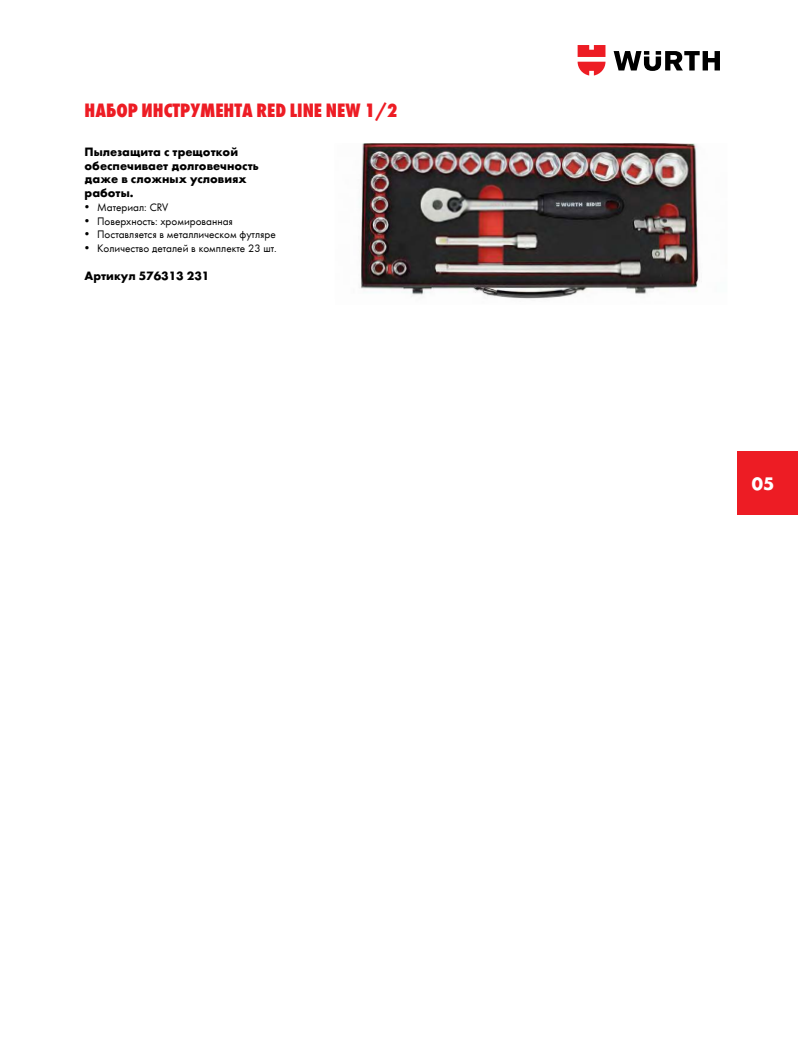
<style>
.page{position:relative;width:798px;height:1053px;background:#fff}
.page>*{position:absolute;margin:0;border:0;box-sizing:border-box;transform-origin:0 0}
.t1{font:20px "Wuerth Extra Bold Cond Caps";color:#ed1c24}
.t2{font:700 18.75px "Wuerth";color:#fff}
.t3{font:700 12.5px/13.8px "Wuerth";color:#000}
.t4{font:11.25px "Wuerth";color:#000}
</style>
<div class="page">
<img style="left:360px;top:143px;width:340px;height:156px">
<svg style="left:613px;top:51px;width:106px;height:20px"></svg>
<svg style="left:577px;top:45px;width:28px;height:30px"></svg>
<div style="left:737px;top:450px;width:60px;height:64px;background:#ed1c24"></div>
<h1 class="t1" style="left:85px;top:96px;width:314px">НАБОР ИНСТРУМЕНТА RED LINE NEW 1/2</h1>
<p class="t3" style="left:85px;top:144px;width:175px">Пылезащита с трещоткой обеспечивает долговечность даже в сложных условиях работы.</p>
<p class="t4" style="left:85px;top:199px;width:85px">• Материал: CRV</p>
<p class="t4" style="left:85px;top:213px;width:150px">• Поверхность: хромированная</p>
<p class="t4" style="left:85px;top:227px;width:193px">• Поставляется в металлическом футляре</p>
<p class="t4" style="left:85px;top:241px;width:194px">• Количество деталей в комплекте 23 шт.</p>
<p class="t3" style="left:85px;top:267px;width:126px">Артикул 576313 231</p>
<h2 class="t2" style="left:751px;top:472px;width:24px">05</h2>
</div>
